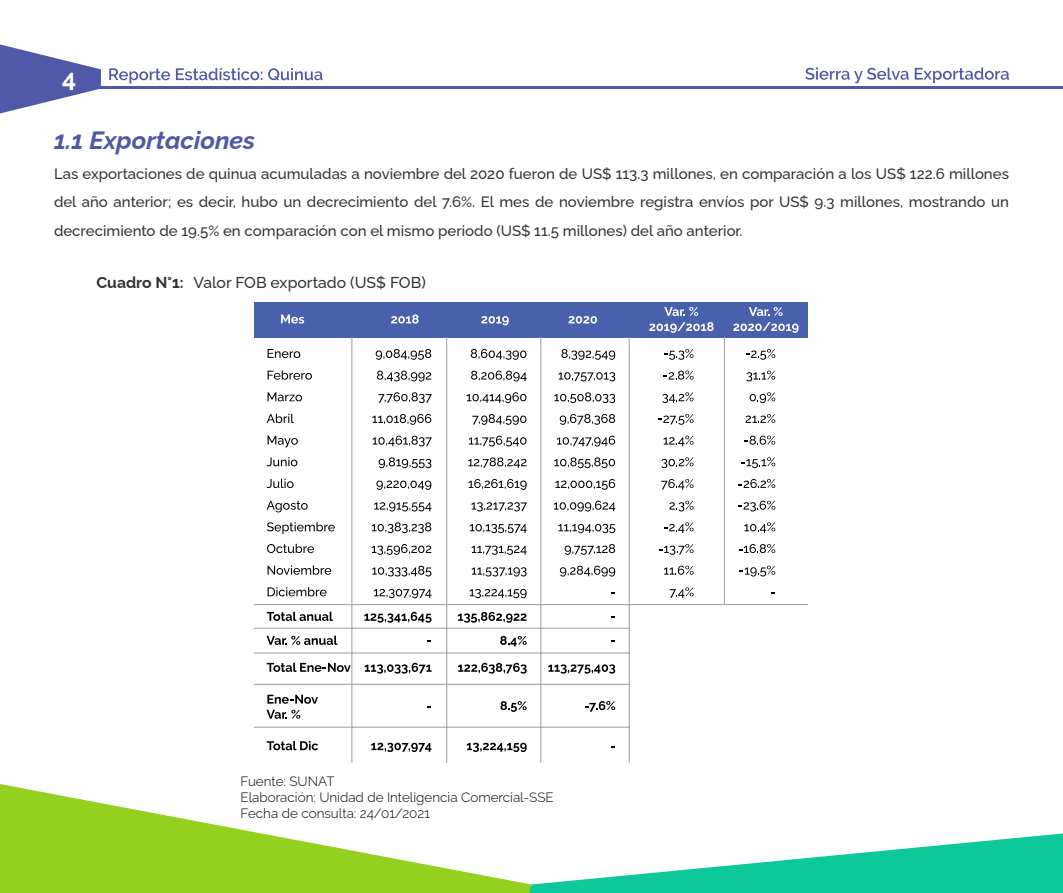
<style>
.page{position:relative;width:1063px;height:893px;background:#fff}
.page>*{position:absolute;margin:0;border:0;box-sizing:border-box;transform-origin:0 0}
.t1{font:italic 700 24.9px "Raleway";color:#4f59a8}
.t2{font:700 24.6px "Raleway";color:#fff}
.t3{font:500 15.75px "Raleway";color:#333}
.t4{font:500 15px/28.5px "Raleway";color:#333;text-align:justify}
.t5{font:300 13.5px/16.2px "Raleway";color:#000}
.s1{font-weight:700}
</style>
<div class="page">
<hr style="left:51px;top:87px;width:1012px;height:2px;background:#4f59a8">
<svg style="left:0;top:44px;width:101px;height:69px"></svg>
<svg style="left:805px;top:68px;width:104px;height:15px"></svg>
<svg style="left:915px;top:68px;width:94px;height:15px"></svg>
<svg style="left:109px;top:68px;width:61px;height:16px"></svg>
<svg style="left:176px;top:68px;width:86px;height:12px"></svg>
<svg style="left:268px;top:68px;width:55px;height:12px"></svg>
<svg style="left:0;top:784px;width:529px;height:109px;fill:#94d11f"></svg>
<svg style="left:529px;top:833px;width:534px;height:60px"></svg>
<div style="left:254px;top:302px;width:554px;height:35px;background:#4961ad"></div>
<svg style="left:268px;top:349px;width:32px;height:9px"></svg>
<svg style="left:268px;top:370px;width:44px;height:10px"></svg>
<svg style="left:268px;top:392px;width:34px;height:9px"></svg>
<svg style="left:267px;top:414px;width:27px;height:9px"></svg>
<svg style="left:268px;top:436px;width:30px;height:11px"></svg>
<svg style="left:267px;top:457px;width:30px;height:9px"></svg>
<svg style="left:267px;top:479px;width:27px;height:9px"></svg>
<svg style="left:267px;top:501px;width:41px;height:11px"></svg>
<svg style="left:267px;top:522px;width:68px;height:12px"></svg>
<svg style="left:267px;top:544px;width:47px;height:9px"></svg>
<svg style="left:268px;top:565px;width:63px;height:10px"></svg>
<svg style="left:268px;top:587px;width:59px;height:9px"></svg>
<svg style="left:376px;top:349px;width:55px;height:11px"></svg>
<svg style="left:391px;top:315px;width:28px;height:9px"></svg>
<svg style="left:281px;top:315px;width:23px;height:9px"></svg>
<svg style="left:481px;top:316px;width:28px;height:9px"></svg>
<svg style="left:569px;top:316px;width:28px;height:8px"></svg>
<svg style="left:664px;top:307px;width:34px;height:9px"></svg>
<svg style="left:649px;top:322px;width:65px;height:11px"></svg>
<svg style="left:749px;top:307px;width:34px;height:9px"></svg>
<svg style="left:733px;top:322px;width:66px;height:11px"></svg>
<svg style="left:377px;top:371px;width:54px;height:10px"></svg>
<svg style="left:378px;top:392px;width:54px;height:11px"></svg>
<svg style="left:372px;top:414px;width:59px;height:11px"></svg>
<svg style="left:373px;top:436px;width:59px;height:10px"></svg>
<svg style="left:379px;top:457px;width:52px;height:11px"></svg>
<svg style="left:376px;top:481px;width:55px;height:9px"></svg>
<svg style="left:374px;top:502px;width:57px;height:10px"></svg>
<svg style="left:372px;top:522px;width:59px;height:11px"></svg>
<svg style="left:372px;top:544px;width:59px;height:11px"></svg>
<svg style="left:372px;top:566px;width:59px;height:10px"></svg>
<svg style="left:374px;top:589px;width:57px;height:9px"></svg>
<svg style="left:267px;top:612px;width:66px;height:9px"></svg>
<svg style="left:364px;top:612px;width:67px;height:11px"></svg>
<svg style="left:365px;top:663px;width:67px;height:11px"></svg>
<svg style="left:471px;top:349px;width:55px;height:11px"></svg>
<svg style="left:471px;top:371px;width:56px;height:10px"></svg>
<svg style="left:467px;top:392px;width:59px;height:11px"></svg>
<svg style="left:472px;top:414px;width:54px;height:11px"></svg>
<svg style="left:469px;top:436px;width:57px;height:10px"></svg>
<svg style="left:468px;top:457px;width:59px;height:11px"></svg>
<svg style="left:469px;top:479px;width:58px;height:11px"></svg>
<svg style="left:472px;top:502px;width:55px;height:9px"></svg>
<svg style="left:470px;top:524px;width:57px;height:9px"></svg>
<svg style="left:472px;top:546px;width:55px;height:9px"></svg>
<svg style="left:472px;top:567px;width:55px;height:10px"></svg>
<svg style="left:470px;top:589px;width:57px;height:9px"></svg>
<svg style="left:458px;top:612px;width:69px;height:11px"></svg>
<svg style="left:458px;top:663px;width:69px;height:11px"></svg>
<svg style="left:548px;top:664px;width:67px;height:10px"></svg>
<svg style="left:371px;top:743px;width:60px;height:9px"></svg>
<svg style="left:467px;top:743px;width:60px;height:9px"></svg>
<svg style="left:500px;top:701px;width:27px;height:11px"></svg>
<svg style="left:585px;top:701px;width:30px;height:11px"></svg>
<svg style="left:267px;top:636px;width:71px;height:9px"></svg>
<svg style="left:267px;top:663px;width:84px;height:9px"></svg>
<svg style="left:267px;top:741px;width:51px;height:9px"></svg>
<svg style="left:267px;top:695px;width:51px;height:9px"></svg>
<svg style="left:267px;top:710px;width:33px;height:9px"></svg>
<svg style="left:500px;top:636px;width:27px;height:10px"></svg>
<svg style="left:664px;top:349px;width:30px;height:11px"></svg>
<svg style="left:664px;top:371px;width:30px;height:9px"></svg>
<svg style="left:662px;top:392px;width:32px;height:11px"></svg>
<svg style="left:658px;top:414px;width:36px;height:11px"></svg>
<svg style="left:664px;top:436px;width:30px;height:10px"></svg>
<svg style="left:662px;top:457px;width:32px;height:11px"></svg>
<svg style="left:661px;top:479px;width:33px;height:10px"></svg>
<svg style="left:669px;top:501px;width:25px;height:10px"></svg>
<svg style="left:664px;top:522px;width:30px;height:11px"></svg>
<svg style="left:659px;top:544px;width:35px;height:11px"></svg>
<svg style="left:664px;top:566px;width:30px;height:9px"></svg>
<svg style="left:670px;top:587px;width:24px;height:11px"></svg>
<svg style="left:746px;top:349px;width:29px;height:11px"></svg>
<svg style="left:746px;top:371px;width:29px;height:10px"></svg>
<svg style="left:750px;top:392px;width:25px;height:11px"></svg>
<svg style="left:746px;top:414px;width:29px;height:9px"></svg>
<svg style="left:744px;top:436px;width:31px;height:9px"></svg>
<svg style="left:741px;top:457px;width:34px;height:11px"></svg>
<svg style="left:739px;top:479px;width:36px;height:9px"></svg>
<svg style="left:738px;top:501px;width:37px;height:10px"></svg>
<svg style="left:744px;top:522px;width:31px;height:11px"></svg>
<svg style="left:739px;top:544px;width:36px;height:9px"></svg>
<svg style="left:740px;top:566px;width:35px;height:11px"></svg>
<svg style="left:561px;top:349px;width:54px;height:11px"></svg>
<svg style="left:558px;top:372px;width:57px;height:9px"></svg>
<svg style="left:554px;top:392px;width:61px;height:11px"></svg>
<svg style="left:560px;top:414px;width:55px;height:11px"></svg>
<svg style="left:557px;top:436px;width:58px;height:10px"></svg>
<svg style="left:554px;top:457px;width:61px;height:11px"></svg>
<svg style="left:555px;top:479px;width:60px;height:11px"></svg>
<svg style="left:554px;top:501px;width:61px;height:11px"></svg>
<svg style="left:558px;top:524px;width:57px;height:9px"></svg>
<svg style="left:565px;top:544px;width:50px;height:11px"></svg>
<svg style="left:560px;top:566px;width:55px;height:11px"></svg>
<hr style="left:351px;top:337px;width:1px;height:425px;background:#a6a9aa">
<hr style="left:446px;top:337px;width:1px;height:425px;background:#a6a9aa">
<hr style="left:540px;top:337px;width:1px;height:425px;background:#a6a9aa">
<hr style="left:629px;top:337px;width:1px;height:425px;background:#a6a9aa">
<hr style="left:724px;top:337px;width:1px;height:268px;background:#a6a9aa">
<hr style="left:254px;top:604px;width:554px;height:1px;background:#a6a9aa">
<hr style="left:254px;top:628px;width:375px;height:1px;background:#a6a9aa">
<hr style="left:254px;top:652px;width:375px;height:1px;background:#a6a9aa">
<hr style="left:254px;top:684px;width:375px;height:1px;background:#a6a9aa">
<hr style="left:254px;top:727px;width:375px;height:1px;background:#a6a9aa">
<h2 class="t2" style="left:62px;top:59px;width:16px">4</h2>
<h1 class="t1" style="left:54px;top:121px;width:203px">1.1 Exportaciones</h1>
<p class="t4" style="left:54px;top:158px;width:957px">Las exportaciones de quinua acumuladas a noviembre del 2020 fueron de US$ 113.3 millones, en comparación a los US$ 122.6 millones del año anterior; es decir, hubo un decrecimiento del 7.6%. El mes de noviembre registra envíos por US$ 9.3 millones, mostrando un decrecimiento de 19.5% en comparación con el mismo periodo (US$ 11.5 millones) del año anterior.</p>
<p class="t3" style="left:97px;top:270px;width:331px"><span class="s1">Cuadro N°1:</span> Valor FOB exportado (US$ FOB)</p>
<p class="t5" style="left:240px;top:771px;width:315px">Fuente: SUNAT<br>Elaboración: Unidad de Inteligencia Comercial-SSE<br>Fecha de consulta: 24/01/2021</p>
</div>
